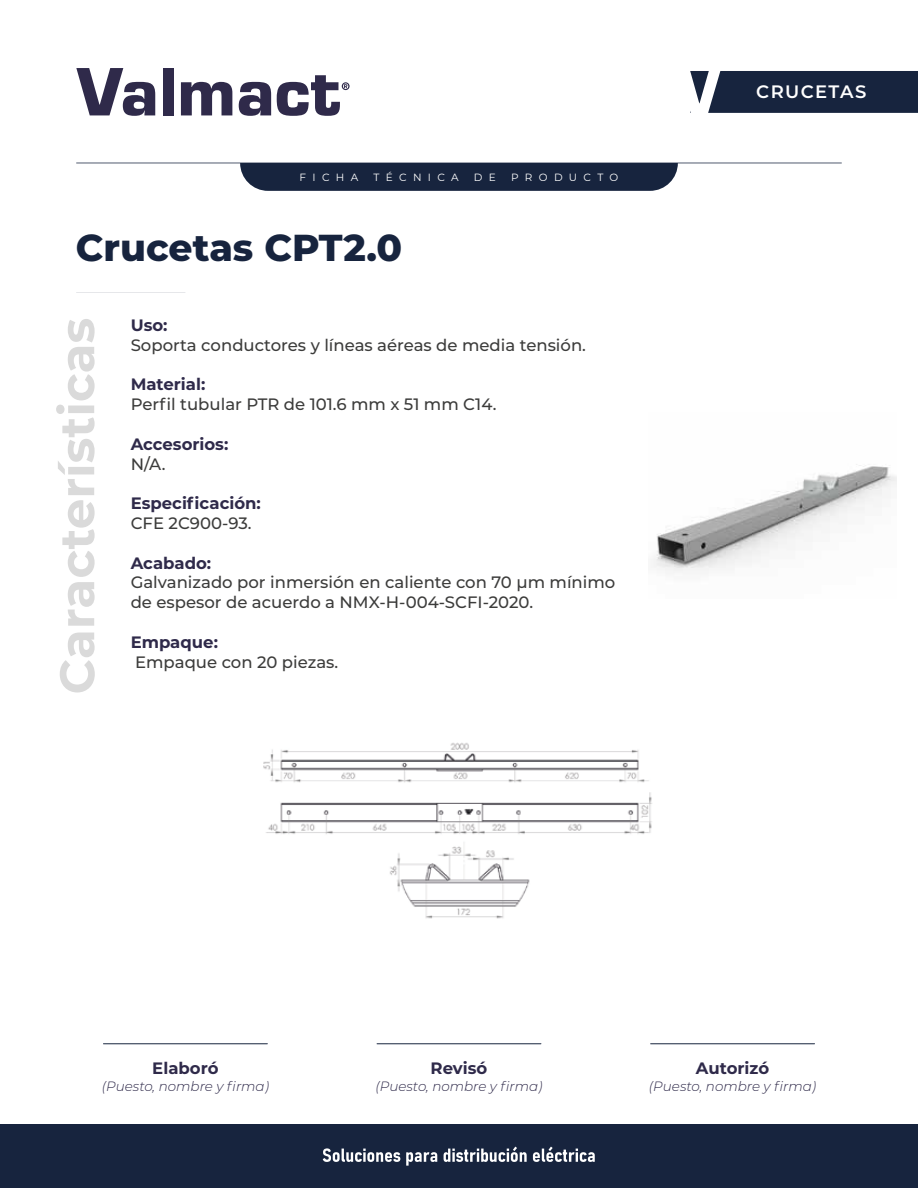
<style>
.page{position:relative;width:918px;height:1188px;background:#fff}
.page>*{position:absolute;margin:0;border:0;box-sizing:border-box;transform-origin:0 0}
.t1{font:800 37.5px "Montserrat";color:#17243e}
.t2{font:600 18px "Montserrat";letter-spacing:.075em;color:#fff}
.t3{font:500 16.5px/19.8px "Montserrat";color:#3c3c3b}
.t4{font:700 16.5px "Montserrat";color:#2f2a4a}
.t5{font:italic 300 13.5px "Montserrat";color:#2f2a4a}
.t6{font:10.5px "Montserrat";letter-spacing:.6em;color:#fff}
</style>
<div class="page">
<svg style="left:60px;top:633px;width:35px;height:59px"></svg>
<svg style="left:56px;top:319px;width:39px;height:307px"></svg>
<svg style="left:76px;top:68px;width:79px;height:48px"></svg>
<div style="left:163px;top:68px;width:10px;height:47px;background:#2f2a4a"></div>
<svg style="left:181px;top:82px;width:51px;height:33px"></svg>
<svg style="left:239px;top:82px;width:32px;height:34px"></svg>
<svg style="left:277px;top:75px;width:73px;height:41px"></svg>
<svg style="left:690px;top:71px;width:228px;height:42px;background:#29354d"></svg>
<hr style="left:76px;top:163px;width:766px;height:1px;background:#17243e">
<svg style="left:76px;top:292px;width:109px;height:1px"></svg>
<div style="left:240px;top:163px;width:438px;height:28px;background:#17243e"></div>
<hr style="left:103px;top:1043px;width:164px;height:1px;background:#17243e">
<hr style="left:377px;top:1043px;width:164px;height:1px;background:#17243e">
<hr style="left:651px;top:1043px;width:164px;height:1px;background:#17243e">
<div style="left:0;top:1124px;width:918px;height:64px;background:#17243e"></div>
<svg style="left:323px;top:1148px;width:77px;height:14px"></svg>
<svg style="left:406px;top:1152px;width:31px;height:14px"></svg>
<svg style="left:444px;top:1147px;width:83px;height:15px"></svg>
<svg style="left:533px;top:1147px;width:62px;height:15px"></svg>
<img style="left:263px;top:742px;width:389px;height:177px">
<img style="left:653px;top:464px;width:244px;height:109px">
<p class="t6" style="left:300px;top:170px;width:60px">FICHA</p>
<p class="t6" style="left:374px;top:170px;width:86px">TÉCNICA</p>
<p class="t6" style="left:474px;top:170px;width:23px">D E</p>
<p class="t6" style="left:511px;top:170px;width:109px">PRODUCTO</p>
<h1 class="t1" style="left:76px;top:220px;width:328px">Crucetas CPT2.0</h1>
<p class="t4" style="left:131px;top:313px;width:38px">Uso:</p>
<p class="t3" style="left:131px;top:334px;width:457px">Soporta conductores y líneas aéreas de media tensión.</p>
<p class="t4" style="left:131px;top:373px;width:76px">Material:</p>
<p class="t3" style="left:131px;top:394px;width:367px">Perfil tubular PTR de 101.6 mm x 51 mm C14.</p>
<p class="t4" style="left:131px;top:432px;width:99px">Accesorios:</p>
<p class="t3" style="left:131px;top:453px;width:36px">N/A.</p>
<p class="t4" style="left:131px;top:491px;width:132px">Especificación:</p>
<p class="t3" style="left:131px;top:513px;width:122px">CFE 2C900-93.</p>
<p class="t4" style="left:131px;top:551px;width:82px">Acabado:</p>
<p class="t3" style="left:131px;top:572px;width:486px">Galvanizado por inmersión en caliente con 70 μm mínimo de espesor de acuerdo a NMX-H-004-SCFI-2020.</p>
<p class="t4" style="left:131px;top:630px;width:89px">Empaque:</p>
<p class="t3" style="left:135px;top:651px;width:205px">Empaque con 20 piezas.</p>
<p class="t2" style="left:756px;top:79px;width:112px">CRUCETAS</p>
<p class="t4" style="left:152px;top:1057px;width:68px">Elaboró</p>
<p class="t5" style="left:102px;top:1077px;width:169px">(Puesto, nombre y firma)</p>
<p class="t4" style="left:431px;top:1057px;width:58px">Revisó</p>
<p class="t5" style="left:375px;top:1077px;width:169px">(Puesto, nombre y firma)</p>
<p class="t4" style="left:696px;top:1057px;width:75px">Autorizó</p>
<p class="t5" style="left:649px;top:1077px;width:169px">(Puesto, nombre y firma)</p>
</div>
